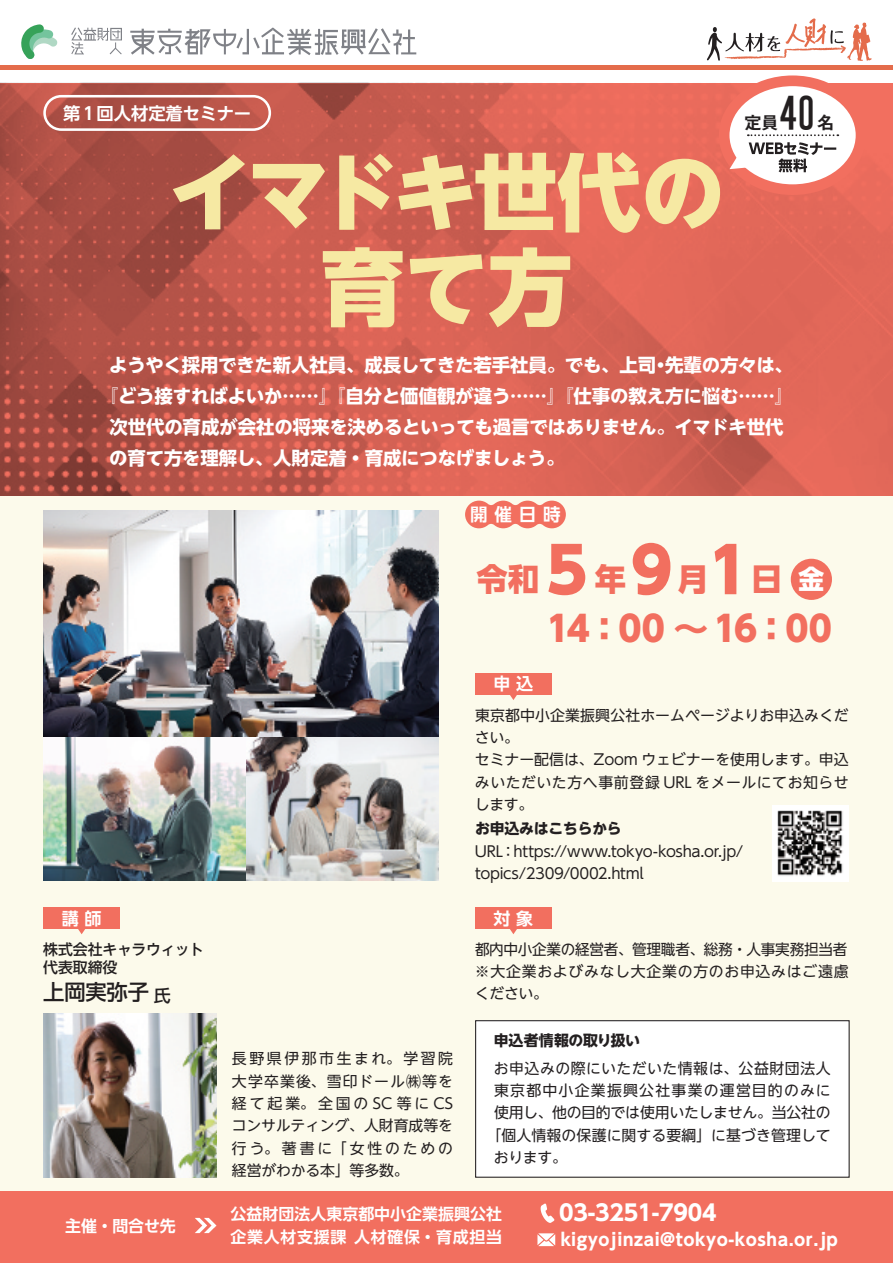
<style>
.page{position:relative;width:893px;height:1263px;background:#fff}
.page>*{position:absolute;margin:0;border:0;box-sizing:border-box;transform-origin:0 0}
.t1{font:800 83.85px "UD Shin Go NT Pr 6 N";letter-spacing:-.06em;color:#f6e9a3}
.t2{font:800 83.85px "UD Shin Go NT Pr 6 N";letter-spacing:-.025em;color:#f6e9a3}
.t3{font:800 62.4px "UD Shin Go NT Pr 6 N";color:#f26f5f}
.t4{font:42.45px "HG Gothic E";color:#231f20}
.t5{font:800 35.1px "UD Shin Go NT Pr 6 N";letter-spacing:-.035em;color:#f26f5f}
.t6{font:800 31.2px "UD Shin Go NT Pr 6 N";color:#f26f5f}
.t7{font:700 26.25px "UD Shin Go NT Pr 6 N";color:#fff}
.t8{font:700 21.9px "UD Shin Go NT Pr 6 N";letter-spacing:-.005em;color:#fff}
.t9{font:500 21.3px "UD Shin Go NT Pr 6 N";letter-spacing:-.005em;color:#231f20}
.t10{font:700 18.45px "UD Shin Go NT Pr 6 N";letter-spacing:-.01em;color:#fff}
.t11{font:700 17.55px "UD Shin Go NT Pr 6 N De";color:#fff}
.t12{font:700 17.4px "UD Shin Go NT Pr 6 N De";letter-spacing:-.015em;color:#fff}
.t13{font:700 16.95px "UD Shin Go NT Pr 6 N";letter-spacing:.03em;color:#fff}
.t14{font:700 16.95px "UD Shin Go NT Pr 6 N";letter-spacing:-.475em;color:#fff}
.t15{font:700 16.95px "UD Shin Go NT Pr 6 N De";color:#fff}
.t16{font:500 16.95px "UD Shin Go NT Pr 6 N";color:#231f20}
.t17{font:700 16.8px "Gothic MB101 Pr 6 N De";color:#231f20}
.t18{font:700 15.9px "UD Shin Go NT Pr 6 N De";letter-spacing:.005em;color:#fff}
.t19{font:700 15.9px "UD Shin Go NT Pr 6 N De";letter-spacing:.045em;color:#fff}
.t20{font:14.85px/22.4px "UD Shin Go NT Pr 6 N";letter-spacing:.005em;color:#231f20}
.t21{font:14.85px/22.4px "UD Shin Go NT Pr 6 N";letter-spacing:-.02em;color:#231f20}
.t22{font:14.85px "UD Shin Go NT Pr 6 N";letter-spacing:-.015em;color:#231f20}
.t23{font:14.85px "UD Shin Go NT Pr 6 N";letter-spacing:.05em;color:#231f20}
.t24{font:14.85px "UD Shin Go NT Pr 6 N";letter-spacing:.03em;color:#231f20}
.t25{font:14.85px "UD Shin Go NT Pr 6 N";letter-spacing:.085em;color:#231f20}
.t26{font:700 14.85px "UD Shin Go NT Pr 6 N";letter-spacing:-.015em;color:#231f20}
.t27{font:14.85px "UD Shin Go NT Pr 6 N";letter-spacing:.07em;color:#231f20}
.t28{font:14.85px "UD Shin Go NT Pr 6 N";letter-spacing:.195em;color:#231f20}
.t29{font:14.85px "UD Shin Go NT Pr 6 N";letter-spacing:.175em;color:#231f20}
.t30{font:14.85px "UD Shin Go NT Pr 6 N";letter-spacing:.19em;color:#231f20}
.t31{font:500 14.85px "UD Shin Go NT Pr 6 N";letter-spacing:-.025em;color:#231f20}
.t32{font:500 14.85px "UD Shin Go NT Pr 6 N";letter-spacing:-.005em;color:#231f20}
.s1{font-size:31.2px}
</style>
<div class="page">
<div style="left:0;top:495px;width:893px;height:709px;background:#fcfaeb"></div>
<svg style="left:0;top:83px;width:893px;height:412px;background:#cc5e51"></svg>
<div style="left:724px;top:81px;width:137px;height:109px;background:#fff;border-radius:50%"></div>
<div style="left:719px;top:75px;width:147px;height:120px;border:11px solid #f26f5f;border-radius:50%"></div>
<svg style="left:748px;top:134px;width:90px;height:2px"></svg>
<svg style="left:729px;top:142px;width:107px;height:30px"></svg>
<div style="left:791px;top:559px;width:41px;height:41px;background:#f26f5f;border-radius:50%"></div>
<div style="left:43px;top:95px;width:228px;height:36px;border:3px solid #fff;border-radius:17px"></div>
<svg style="left:465px;top:501px;width:101px;height:27px;background:#f38272"></svg>
<img style="left:43px;top:511px;width:396px;height:370px">
<div style="left:476px;top:1021px;width:373px;height:156px;background:#fff"></div>
<div style="left:475px;top:1020px;width:375px;height:158px;border:1px solid #231f20"></div>
<div style="left:0;top:1191px;width:893px;height:72px;background:#f26f5f"></div>
<svg style="left:195px;top:1218px;width:21px;height:15px"></svg>
<div style="left:475px;top:673px;width:77px;height:21px;background:#f26f5f"></div>
<svg style="left:506px;top:694px;width:15px;height:6px"></svg>
<img style="left:772px;top:805px;width:77px;height:77px">
<div style="left:475px;top:907px;width:77px;height:22px;background:#f26f5f"></div>
<svg style="left:510px;top:929px;width:7px;height:5px"></svg>
<img style="left:43px;top:1014px;width:174px;height:164px">
<div style="left:43px;top:907px;width:77px;height:22px;background:#f26f5f"></div>
<svg style="left:78px;top:929px;width:7px;height:5px"></svg>
<svg style="left:21px;top:24px;width:37px;height:35px"></svg>
<svg style="left:71px;top:27px;width:345px;height:28px"></svg>
<hr style="left:0;top:65px;width:893px;height:4px;background:#e46c4b">
<svg style="left:707px;top:18px;width:165px;height:43px"></svg>
<svg style="left:541px;top:1203px;width:13px;height:20px"></svg>
<svg style="left:537px;top:1233px;width:18px;height:13px"></svg>
<p class="t12" style="left:63px;top:99px;width:189px">第１回人材定着セミナー</p>
<p class="t4" style="left:778px;top:92px;width:40px">40</p>
<p class="t17" style="left:817px;top:108px;width:18px">名</p>
<p class="t17" style="left:745px;top:108px;width:35px">定員</p>
<p class="t1" style="left:168px;top:124px;width:558px">イマドキ世代の</p>
<p class="t2" style="left:321px;top:218px;width:253px">育て方</p>
<p class="t10" style="left:665px;top:350px;width:129px">先輩の方々は、</p>
<p class="t10" style="left:109px;top:350px;width:548px">ようやく採用できた新人社員、成長してきた若手社員。でも、上司</p>
<p class="t10" style="left:100px;top:381px;width:695px">『どう接すればよいか……』『自分と価値観が違う……』『仕事の教え方に悩む......『</p>
<p class="t10" style="left:109px;top:412px;width:676px">次世代の育成が会社の将来を決めるといっても過言ではありません。イマドキ世代</p>
<p class="t10" style="left:109px;top:443px;width:457px">の育て方を理解し、人財定着・育成につなげましょう。</p>
<p class="t10" style="left:651px;top:350px;width:20px">・</p>
<p class="t11" style="left:470px;top:500px;width:92px">開催日時</p>
<p class="t6" style="left:476px;top:553px;width:64px">令和</p>
<p class="t3" style="left:546px;top:519px;width:205px">5 9<span class="s1">年</span> 1<span class="s1">月</span></p>
<p class="t6" style="left:751px;top:553px;width:33px">日</p>
<p class="t7" style="left:798px;top:558px;width:28px">金</p>
<p class="t15" style="left:494px;top:670px;width:41px">申込</p>
<p class="t5" style="left:547px;top:600px;width:287px">14：00~16：00</p>
<p class="t20" style="left:475px;top:703px;width:375px">東京都中小企業振興公社ホームページよりお申込みください。</p>
<p class="t20" style="left:475px;top:748px;width:375px">セミナー配信は、Zoom ウェビナーを使用します。申込みいただいた方へ事前登録 URL をメールにてお知らせ</p>
<p class="t20" style="left:475px;top:793px;width:60px">します。</p>
<p class="t15" style="left:62px;top:904px;width:41px">講師</p>
<p class="t31" style="left:43px;top:938px;width:162px">株式会社キャラウィット</p>
<p class="t32" style="left:43px;top:956px;width:76px">代表取締役</p>
<p class="t16" style="left:154px;top:982px;width:19px">氏</p>
<p class="t9" style="left:43px;top:975px;width:107px">上岡実弥子</p>
<p class="t18" style="left:65px;top:1212px;width:112px">主催・問合せ先</p>
<p class="t26" style="left:475px;top:817px;width:148px">お申込みはこちらから</p>
<p class="t21" style="left:513px;top:839px;width:231px">https://www.tokyo-kosha.orj p. /</p>
<p class="t21" style="left:475px;top:839px;width:170px">URL：topics/2309/0002.html</p>
<p class="t15" style="left:494px;top:904px;width:41px">対象</p>
<p class="t29" style="left:232px;top:1047px;width:223px">長野県伊那市生まれ。学習院</p>
<p class="t27" style="left:232px;top:1069px;width:223px">大学卒業後、雪印ドール㈱等を</p>
<p class="t28" style="left:232px;top:1091px;width:223px">経て起業。全国の SC 等に CS</p>
<p class="t20" style="left:232px;top:1114px;width:223px">コンサルティング、人財育成等を</p>
<p class="t30" style="left:232px;top:1136px;width:223px">行う。著書に「女性のための</p>
<p class="t20" style="left:232px;top:1159px;width:178px">経営がわかる本」等多数。</p>
<p class="t22" style="left:475px;top:937px;width:374px">都内中小企業の経営者、管理職者、総務・人事実務担当者</p>
<p class="t23" style="left:475px;top:959px;width:375px">※大企業およびみなし大企業の方のお申込みはご遠慮</p>
<p class="t20" style="left:475px;top:982px;width:75px">ください。</p>
<p class="t26" style="left:494px;top:1028px;width:148px">申込者情報の取り扱い</p>
<p class="t24" style="left:494px;top:1056px;width:338px">お申込みの際にいただいた情報は、公益財団法人</p>
<p class="t25" style="left:494px;top:1078px;width:338px">東京都中小企業振興公社事業の運営目的のみに</p>
<p class="t22" style="left:494px;top:1101px;width:338px">使用し、他の目的では使用いたしません。当公社の</p>
<p class="t20" style="left:486px;top:1123px;width:346px">「個人情報の保護に関する要綱」に基づき管理して</p>
<p class="t20" style="left:494px;top:1146px;width:75px">おります。</p>
<p class="t18" style="left:230px;top:1201px;width:273px">公益財団法人東京都中小企業振興公社</p>
<p class="t19" style="left:231px;top:1223px;width:117px">企業人材支援課</p>
<p class="t19" style="left:354px;top:1223px;width:150px">人材確保・育成担当</p>
<p class="t8" style="left:559px;top:1195px;width:159px">03-3251-7904</p>
<p class="t13" style="left:659px;top:1226px;width:180px">＠tokyo-kosha.or.jp</p>
<p class="t14" style="left:557px;top:1226px;width:110px">ｋｉｇｙｏｊｉｎｚａｉ</p>
</div>
